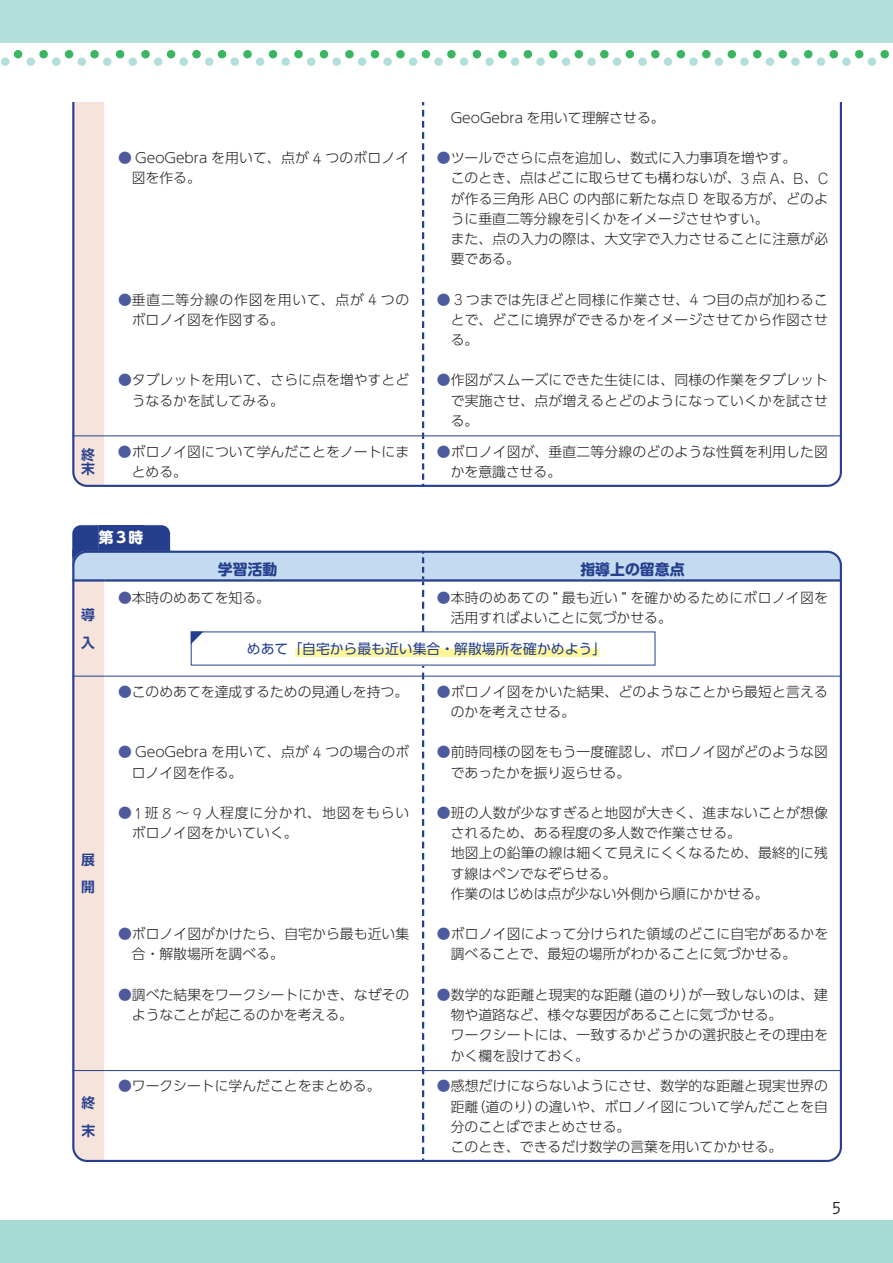
<style>
.page{position:relative;width:893px;height:1263px;background:#fff}
.page>*{position:absolute;margin:0;border:0;box-sizing:border-box;transform-origin:0 0}
.t1{font:18px "Orator Std";color:#231f20}
.t2{font:700 14.85px "Shin M Go Pr 6";color:#253f8e}
.t3{font:700 14.85px "UD Shin M Go Pro";color:#fff}
.t4{font:300 13.8px/20.2px "UD Shin Go Pr 6";letter-spacing:.005em;color:#231f20}
.t5{font:300 13.8px/20.2px "UD Shin Go Pr 6";letter-spacing:.025em;color:#231f20}
.t6{font:300 13.8px/20.2px "UD Shin Go Pr 6";letter-spacing:.065em;color:#231f20}
.t7{font:13.8px "UD Shin Go Pr 6";color:#253f8e}
.t8{font:300 13.8px/20.2px "UD Shin Go Pr 6";letter-spacing:.055em;color:#231f20}
.t9{font:700 13.8px/27.6px "UD Shin Go Pr 6 De";color:#253f8e}
.s1{color:#4d5a9e}
.s2{font-family:"Nail";font-weight:400}
</style>
<div class="page">
<div style="left:0;top:0;width:893px;height:43px;background:#b3dfda"></div>
<div style="left:0;top:1220px;width:893px;height:43px;background:#a6dad5"></div>
<svg style="left:1px;top:50px;width:888px;height:16px"></svg>
<svg style="left:72px;top:525px;width:770px;height:636px"></svg>
<div style="left:75px;top:102px;width:29px;height:382px;background:#f6e3db"></div>
<hr style="left:72px;top:436px;width:32px;height:1px;background:#253f8e">
<hr style="left:104px;top:436px;width:318px;height:1px;background:#253f8e">
<hr style="left:424px;top:436px;width:418px;height:1px;background:#253f8e">
<svg style="left:422px;top:102px;width:2px;height:382px"></svg>
<p class="t4" style="left:132px;top:147px;width:279px;text-indent:-14px"><span class="s1">●</span> GeoGebra を用いて、点が <span class="s2">4</span> つのボロノイ図を作る。</p>
<p class="t8" style="left:132px;top:289px;width:279px;text-indent:-14px"><span class="s1">●</span>垂直二等分線の作図を用いて、点が <span class="s2">4</span> つのボロノイ図を作図する。</p>
<p class="t4" style="left:132px;top:369px;width:279px;text-indent:-14px"><span class="s1">●</span>タブレットを用いて、さらに点を増やすとどうなるかを試してみる。</p>
<p class="t4" style="left:437px;top:107px;width:229px">　GeoGebra を用いて理解させる。</p>
<p class="t4" style="left:451px;top:147px;width:379px;text-indent:-14px"><span class="s1">●</span>ツールでさらに点を追加し、数式に入力事項を増やす。<br>このとき、点はどこに取らせても構わないが、<span class="s2">3</span> 点 <span class="s2">A</span>、<span class="s2">B</span>、<span class="s2">C</span>が作る三角形 <span class="s2">ABC</span> の内部に新たな点 <span class="s2">D</span> を取る方が、どのように垂直二等分線を引くかをイメージさせやすい。<br>また、点の入力の際は、大文字で入力させることに注意が必要である。</p>
<p class="t4" style="left:451px;top:289px;width:379px;text-align:justify;text-indent:-14px"><span class="s1">●</span> <span class="s2">3</span> つまでは先ほどと同様に作業させ、<span class="s2">4</span> つ目の点が加わることで、どこに境界ができるかをイメージさせてから作図させる。</p>
<p class="t4" style="left:451px;top:369px;width:379px;text-align:justify;text-indent:-14px"><span class="s1">●</span>作図がスムーズにできた生徒には、同様の作業をタブレットで実施させ、点が増えるとどのようになっていくかを試させる。</p>
<p class="t9" style="left:81px;top:447px;width:15px;line-height:13.8px">終末</p>
<p class="t4" style="left:132px;top:441px;width:279px;text-indent:-14px"><span class="s1">●</span>ボロノイ図について学んだことをノートにまとめる。</p>
<p class="t4" style="left:451px;top:441px;width:379px;text-indent:-14px"><span class="s1">●</span>ボロノイ図が、垂直二等分線のどのような性質を利用した図かを意識させる。</p>
<p class="t3" style="left:99px;top:525px;width:46px">第３時</p>
<p class="t2" style="left:218px;top:556px;width:61px">学習活動</p>
<p class="t2" style="left:580px;top:556px;width:106px">指導上の留意点</p>
<p class="t9" style="left:81px;top:601px;width:15px">導入</p>
<p class="t9" style="left:81px;top:845px;width:15px">展開</p>
<p class="t9" style="left:81px;top:1088px;width:15px">終末</p>
<p class="t4" style="left:118px;top:587px;width:154px"><span class="s1">●</span>本時のめあてを知る。</p>
<p class="t5" style="left:451px;top:587px;width:379px;text-indent:-14px"><span class="s1">●</span>本時のめあての ” 最も近い ” を確かめるためにボロノイ図を活用すればよいことに気づかせる。</p>
<p class="t7" style="left:205px;top:637px;width:437px">　　　めあて「自宅から最も近い集合・解散場所を確かめよう」　　　</p>
<p class="t4" style="left:118px;top:681px;width:292px"><span class="s1">●</span>このめあてを達成するための見通しを持つ。</p>
<p class="t4" style="left:132px;top:741px;width:279px;text-indent:-14px"><span class="s1">●</span> GeoGebra を用いて、点が <span class="s2">4</span> つの場合のボロノイ図を作る。</p>
<p class="t6" style="left:132px;top:802px;width:279px;text-indent:-14px"><span class="s1">●</span> <span class="s2">1</span> 班 <span class="s2">8</span> ～ <span class="s2">9</span> 人程度に分かれ、地図をもらいボロノイ図をかいていく。</p>
<p class="t4" style="left:132px;top:923px;width:279px;text-indent:-14px"><span class="s1">●</span>ボロノイ図がかけたら、自宅から最も近い集合・解散場所を調べる。</p>
<p class="t4" style="left:132px;top:984px;width:279px;text-indent:-14px"><span class="s1">●</span>調べた結果をワークシートにかき、なぜそのようなことが起こるのかを考える。</p>
<p class="t4" style="left:451px;top:681px;width:379px;text-indent:-14px"><span class="s1">●</span>ボロノイ図をかいた結果、どのようなことから最短と言えるのかを考えさせる。</p>
<p class="t4" style="left:451px;top:741px;width:379px;text-indent:-14px"><span class="s1">●</span>前時同様の図をもう一度確認し、ボロノイ図がどのような図であったかを振り返らせる。</p>
<p class="t4" style="left:437px;top:802px;width:393px"><span class="s1">●</span>班の人数が少なすぎると地図が大きく、進まないことが想像</p>
<p class="t4" style="left:451px;top:822px;width:292px">されるため、ある程度の多人数で作業させる。</p>
<p class="t4" style="left:451px;top:842px;width:379px">地図上の鉛筆の線は細くて見えにくくなるため、最終的に残</p>
<p class="t4" style="left:451px;top:863px;width:167px">す線はペンでなぞらせる。</p>
<p class="t4" style="left:437px;top:883px;width:333px">　作業のはじめは点が少ない外側から順にかかせる。</p>
<p class="t4" style="left:451px;top:923px;width:379px;text-indent:-14px"><span class="s1">●</span>ボロノイ図によって分けられた領域のどこに自宅があるかを調べることで、最短の場所がわかることに気づかせる。</p>
<p class="t4" style="left:451px;top:984px;width:379px;text-indent:-14px"><span class="s1">●</span>数学的な距離と現実的な距離（道のり）が一致しないのは、建物や道路など、様々な要因があることに気づかせる。<br>ワークシートには、一致するかどうかの選択肢とその理由をかく欄を設けておく。</p>
<p class="t4" style="left:118px;top:1075px;width:264px"><span class="s1">●</span>ワークシートに学んだことをまとめる。</p>
<p class="t4" style="left:437px;top:1075px;width:393px"><span class="s1">●</span>感想だけにならないようにさせ、数学的な距離と現実世界の</p>
<p class="t4" style="left:451px;top:1096px;width:379px">距離（道のり）の違いや、ボロノイ図について学んだことを自</p>
<p class="t4" style="left:451px;top:1116px;width:181px">分のことばでまとめさせる。</p>
<p class="t4" style="left:437px;top:1136px;width:347px">　このとき、できるだけ数学の言葉を用いてかかせる。</p>
<h1 class="t1" style="left:831px;top:1195px;width:12px">5</h1>
</div>
